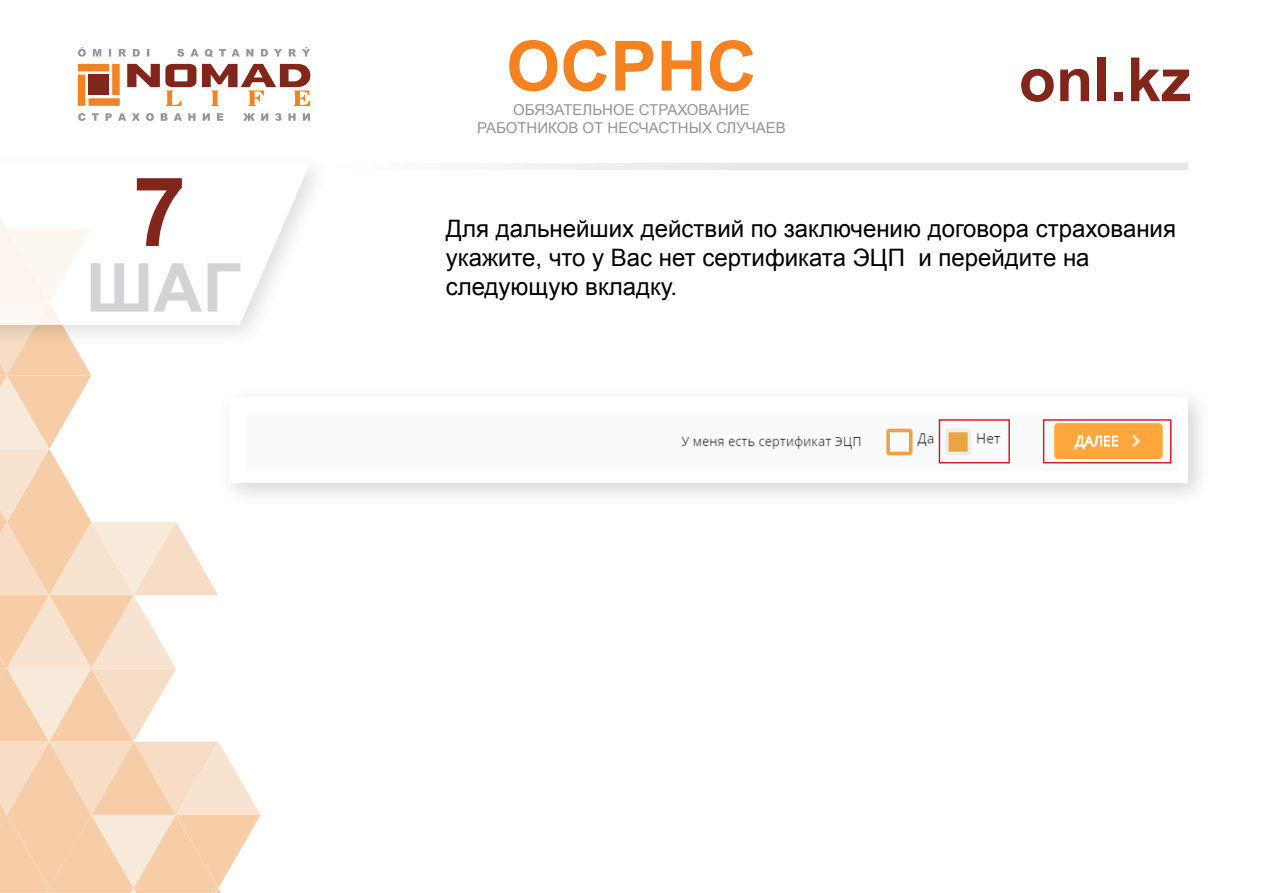
<style>
.page{position:relative;width:1263px;height:893px;background:#fff}
.page>*{position:absolute;margin:0;border:0;box-sizing:border-box;transform-origin:0 0}
.t1{font:700 96px "Arial";color:#82261c}
.t2{font:700 69.45px "Arial";color:#f58220}
.t3{font:700 67.5px "Arial";color:#d1d3d4}
.t4{font:700 60.9px "Arial";color:#82261c}
.t5{font:24px/28.8px "Arial";color:#000}
.t6{font:15px "Arial";color:#939598}
</style>
<div class="page">
<svg style="left:0;top:350px;width:261px;height:543px"></svg>
<div style="left:0;top:150px;width:333px;height:200px;background:#000;opacity:.17"></div>
<svg style="left:0;top:163px;width:310px;height:162px"></svg>
<div style="left:78px;top:75px;width:7px;height:31px;background:#f58220"></div>
<div style="left:112px;top:64px;width:8px;height:31px;background:#f58220"></div>
<div style="left:78px;top:64px;width:31px;height:7px;background:#f58220"></div>
<div style="left:89px;top:98px;width:31px;height:8px;background:#f58220"></div>
<div style="left:89px;top:75px;width:20px;height:20px;background:#82261c"></div>
<svg style="left:127px;top:64px;width:184px;height:42px"></svg>
<svg style="left:78px;top:47px;width:232px;height:10px"></svg>
<svg style="left:78px;top:113px;width:232px;height:8px"></svg>
<svg style="left:501px;top:163px;width:687px;height:7px;background:#e8e9ea"></svg>
<div style="left:217px;top:385px;width:996px;height:123px;background:#000;opacity:.17"></div>
<div style="left:230px;top:398px;width:958px;height:85px;background:#fff"></div>
<img style="left:681px;top:419px;width:491px;height:45px">
<div style="left:939px;top:419px;width:71px;height:44px;border:2px solid #d2232a"></div>
<div style="left:1043px;top:419px;width:128px;height:44px;border:2px solid #d2232a"></div>
<h1 class="t1" style="left:133px;top:148px;width:55px">7</h1>
<h3 class="t3" style="left:86px;top:243px;width:156px">ШАГ</h3>
<h2 class="t2" style="left:506px;top:20px;width:252px">ОСРНС</h2>
<p class="t6" style="left:513px;top:100px;width:238px">Обязательное страхование</p>
<p class="t6" style="left:477px;top:118px;width:310px">работнико в от несчастных случаев</p>
<h3 class="t4" style="left:1019px;top:39px;width:174px">onl.kz</h3>
<p class="t5" style="left:446px;top:215px;width:732px">Для дальнейших действий по заключению договора страхования укажите, что у вас нет сертификата ЭЦП и перейдите на следующую вкладку.</p>
</div>
